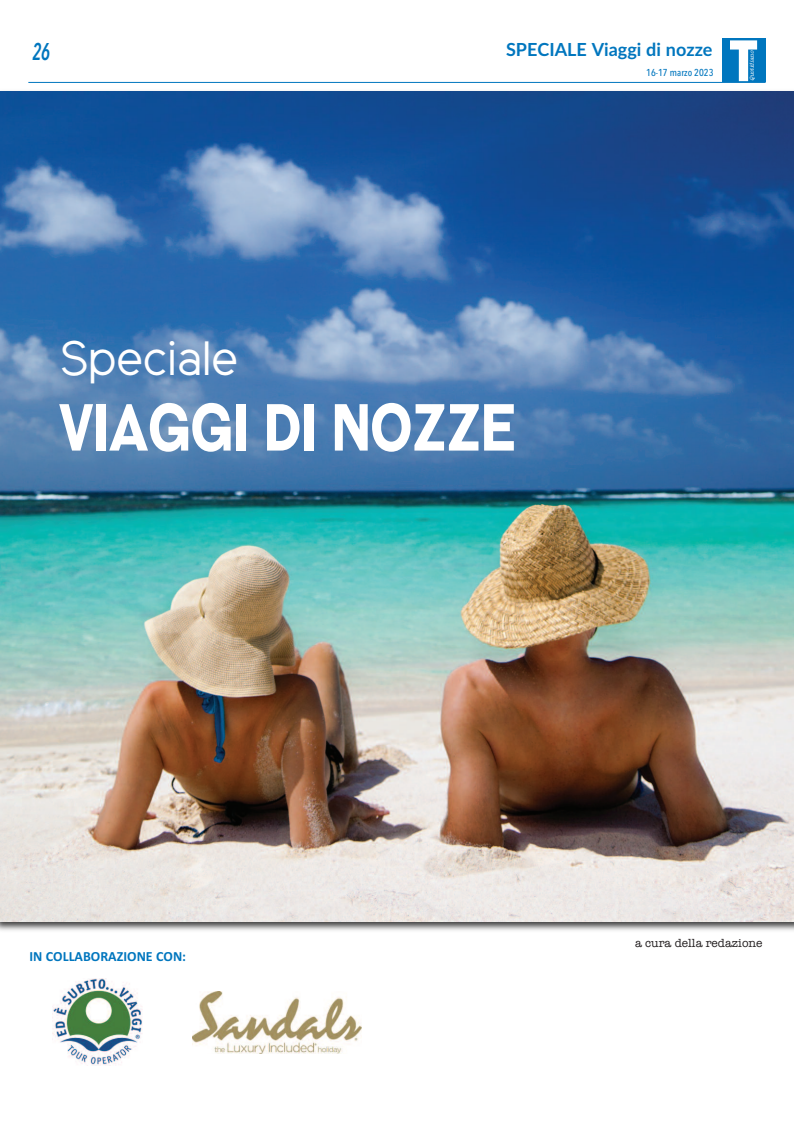
<style>
.page{position:relative;width:794px;height:1134px;background:#fff}
.page>*{position:absolute;margin:0;border:0;box-sizing:border-box;transform-origin:0 0}
.t1{font:700 65px "Galderglynn Titling Rg";color:#fff;scale:.8 1}
.t2{font:48px "Elliot Sans";color:#fff}
.t3{font:italic 600 24px "Avenir Next Condensed";color:#0076be;scale:.75 1}
.t4{font:700 18px "Lato";color:#0076be}
.t5{font:700 14px "Calibri";color:#0076be}
.t6{font:12px "American Typewriter";color:#231f20}
.t7{font:500 10px "Avenir Next Condensed";color:#0076be}
.t8{font:italic 5.8px "American Typewriter";color:#fff}
</style>
<div class="page">
<img style="left:0;top:92px;width:794px;height:829px">
<img style="left:53px;top:978px;width:89px;height:87px">
<img style="left:193px;top:991px;width:168px;height:62px">
<hr style="left:28px;top:82px;width:737px;height:1px;background:#0076be">
<div style="left:721px;top:38px;width:44px;height:44px;background:#0076be"></div>
<svg style="left:730px;top:40px;width:27px;height:41px"></svg>
<p class="t4" style="left:506px;top:39px;width:208px">SPECIALE Viaggi di nozze</p>
<p class="t7" style="left:646px;top:66px;width:69px">16-17 marzo 2023</p>
<h3 class="t3" style="left:32px;top:37px;width:25px">26</h3>
<p class="t8" style="left:747px;top:81px;width:34px;rotate:-90deg">Quotidiano</p>
<h2 class="t2" style="left:60px;top:338px;width:179px">Speciale</h2>
<h1 class="t1" style="left:59px;top:388px;width:572px">VIAGGI DI NOZZE</h1>
<p class="t5" style="left:30px;top:948px;width:158px">IN COLLABORAZIONE CON:</p>
<p class="t6" style="left:635px;top:934px;width:129px">a cura della redazione</p>
</div>
